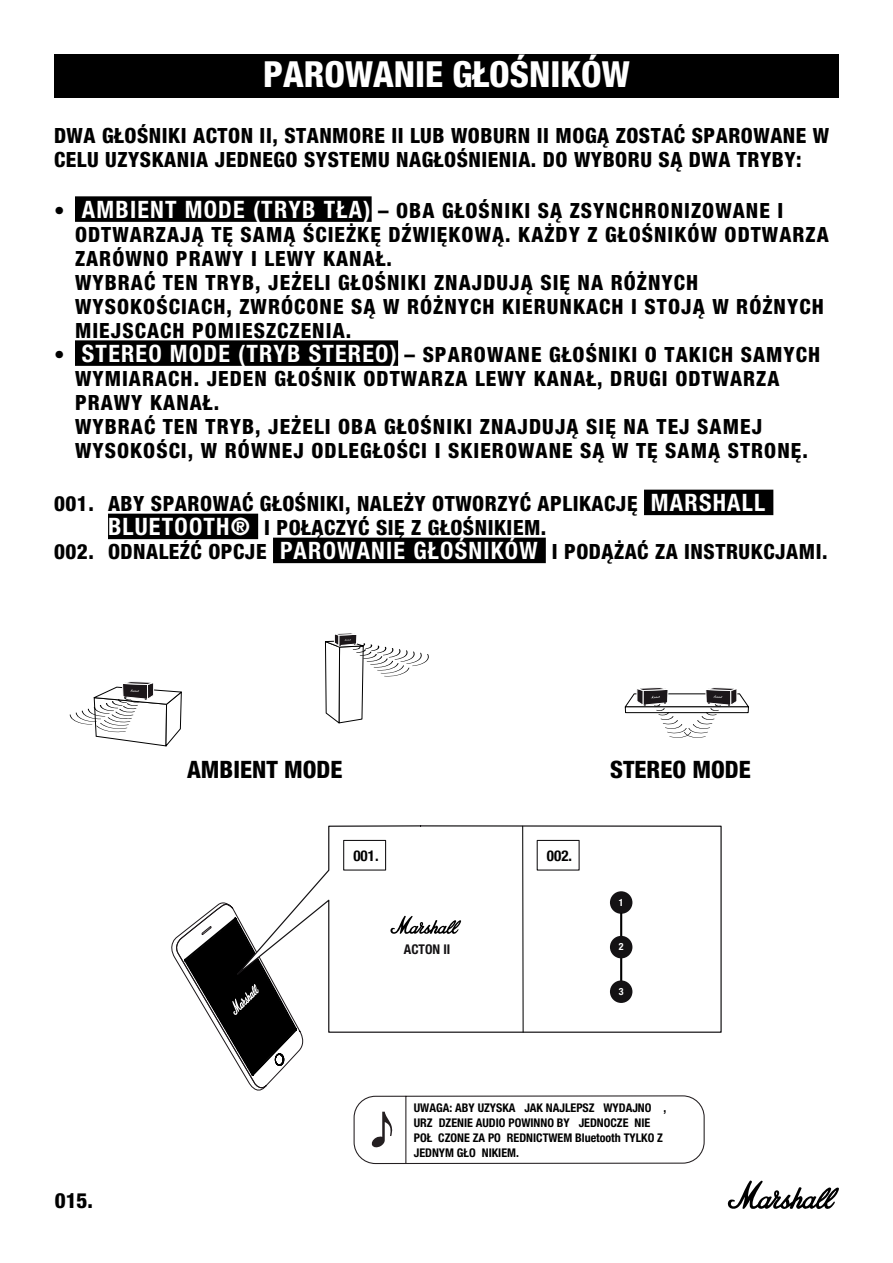
<style>
.page{position:relative;width:893px;height:1263px;background:#fff}
.page>*{position:absolute;margin:0;border:0;box-sizing:border-box;transform-origin:0 0}
.t1{font:800 condensed 36px "Helvetica Neue LT Pro";color:#fff}
.t2{font:800 condensed 24px "Helvetica Neue LT Std";color:#000}
.t3{font:800 condensed 21px/24px "Helvetica Neue LT Pro";letter-spacing:.05em;color:#000}
.t4{font:800 condensed 21px/24px "Helvetica Neue LT Pro";letter-spacing:.025em;color:#000}
.t5{font:800 condensed 21px "Helvetica Neue LT Std";color:#000}
.t6{font:700 condensed 15px "Helvetica Neue";color:#000}
.t7{font:700 condensed 13.5px "Helvetica Neue LT Std";color:#141214}
.t8{font:700 condensed 12px/15px "Helvetica Neue LT Std";color:#000}
.t9{font:700 condensed 9.9px "Helvetica Neue LT Std";color:#fff}
.s1{font-weight:700;font-size:24px;color:#fff}
.s2{font-family:"Helvetica Neue LT Std"}
</style>
<div class="page">
<svg style="left:727px;top:1180px;width:112px;height:29px"></svg>
<div style="left:54px;top:54px;width:785px;height:44px;background:#000"></div>
<div style="left:75px;top:196px;width:297px;height:26px;background:#000"></div>
<div style="left:75px;top:340px;width:323px;height:26px;background:#000"></div>
<div style="left:644px;top:490px;width:129px;height:25px;background:#000"></div>
<div style="left:108px;top:514px;width:150px;height:25px;background:#000"></div>
<div style="left:273px;top:538px;width:273px;height:25px;background:#000"></div>
<svg style="left:353px;top:1095px;width:352px;height:69px"></svg>
<svg style="left:325px;top:633px;width:104px;height:91px"></svg>
<svg style="left:70px;top:681px;width:112px;height:66px"></svg>
<svg style="left:625px;top:687px;width:124px;height:51px"></svg>
<svg style="left:171px;top:902px;width:133px;height:189px"></svg>
<svg style="left:227px;top:825px;width:495px;height:208px"></svg>
<div style="left:343px;top:840px;width:43px;height:30px;border:1px solid #141214"></div>
<hr style="left:522px;top:826px;width:2px;height:206px;background:#000">
<div style="left:537px;top:840px;width:43px;height:30px;border:1px solid #141214"></div>
<svg style="left:389px;top:915px;width:72px;height:20px"></svg>
<div style="left:610px;top:891px;width:22px;height:23px;background:#141214;border-radius:50%"></div>
<hr style="left:620px;top:914px;width:2px;height:81px;background:#000">
<div style="left:610px;top:936px;width:22px;height:22px;background:#141214;border-radius:50%"></div>
<div style="left:610px;top:980px;width:22px;height:23px;background:#141214;border-radius:50%"></div>
<h1 class="t1" style="left:263px;top:52px;width:368px">PAROWANIE GŁOŚNIKÓW</h1>
<p class="t4" style="left:54px;top:123px;width:777px">DWA GŁOŚNIKI ACTON II, STANMORE II LUB WOBURN II MOGĄ ZOSTAĆ SPAROWANE W<br>CELU UZYSKANIA JEDNEGO SYSTEMU NAGŁOŚNIENIA. DO WYBORU SĄ DWA TRYBY:</p>
<p class="t3" style="left:75px;top:198px;width:755px;text-indent:-21px">• <span class="s1">AMBIENT MODE (TRYB TŁA)</span> – OBA GŁOŚNIKI SĄ ZSYNCHRONIZOWANE I ODTWARZAJĄ TĘ SAMĄ ŚCIEŻKĘ DŹWIĘKOWĄ. KAŻDY Z GŁOŚNIKÓW ODTWARZA ZARÓWNO PRAWY I LEWY KANAŁ.<br>WYBRAĆ TEN TRYB, JEŻELI GŁOŚNIKI ZNAJDUJĄ SIĘ NA RÓŻNYCH WYSOKOŚCIACH, ZWRÓCONE SĄ W RÓŻNYCH KIERUNKACH I STOJĄ W RÓŻNYCH MIEJSCACH POMIESZCZENIA.</p>
<p class="t3" style="left:75px;top:342px;width:747px;text-indent:-21px">• <span class="s1">STEREO MODE (TRYB STEREO)</span> – SPAROWANE GŁOŚNIKI O TAKICH SAMYCH WYMIARACH. JEDEN GŁOŚNIK ODTWARZA LEWY KANAŁ, DRUGI ODTWARZA PRAWY KANAŁ.<br>WYBRAĆ TEN TRYB, JEŻELI OBA GŁOŚNIKI ZNAJDUJĄ SIĘ NA TEJ SAMEJ WYSOKOŚCI, W RÓWNEJ ODLEGŁOŚCI I SKIEROWANE SĄ W TĘ SAMĄ STRONĘ.</p>
<p class="t4" style="left:54px;top:491px;width:713px"><span class="s2">001.</span> ABY SPAROWAĆ GŁOŚNIKI, NALEŻY OTWORZYĆ APLIKACJĘ <span class="s1">MARSHALL</span></p>
<p class="t4" style="left:108px;top:515px;width:440px"><span class="s1">BLUETOOTH®</span> I POŁĄCZYĆ SIĘ Z GŁOŚNIKIEM.</p>
<p class="t4" style="left:54px;top:539px;width:775px"><span class="s2">002.</span> ODNALEŹĆ OPCJE <span class="s1">PAROWANIE GŁOŚNIKÓW</span> I PODĄŻAĆ ZA INSTRUKCJAMI.</p>
<p class="t2" style="left:187px;top:755px;width:157px">AMBIENT MODE</p>
<p class="t2" style="left:610px;top:755px;width:142px">STEREO MODE</p>
<p class="t6" style="left:353px;top:843px;width:27px">001.</p>
<p class="t6" style="left:547px;top:843px;width:27px">002.</p>
<p class="t7" style="left:404px;top:941px;width:48px">ACTON II</p>
<p class="t9" style="left:619px;top:896px;width:6px">1</p>
<p class="t9" style="left:619px;top:941px;width:6px">2</p>
<p class="t9" style="left:619px;top:985px;width:6px">3</p>
<p class="t5" style="left:55px;top:1187px;width:40px">015.</p>
<p class="t8" style="left:414px;top:1100px;width:254px">UWAGA: ABY UZYSKA JAK NAJLEPSZĄ WYDAJNOŚĆ , URZĄDZENIE AUDIO POWINNO BY JEDNOCZE NIE POŁĄCZONE ZA PO REDNICTWEM Bluetooth TYLKO Z JEDNYM GŁO NIKIEM.</p>
</div>
